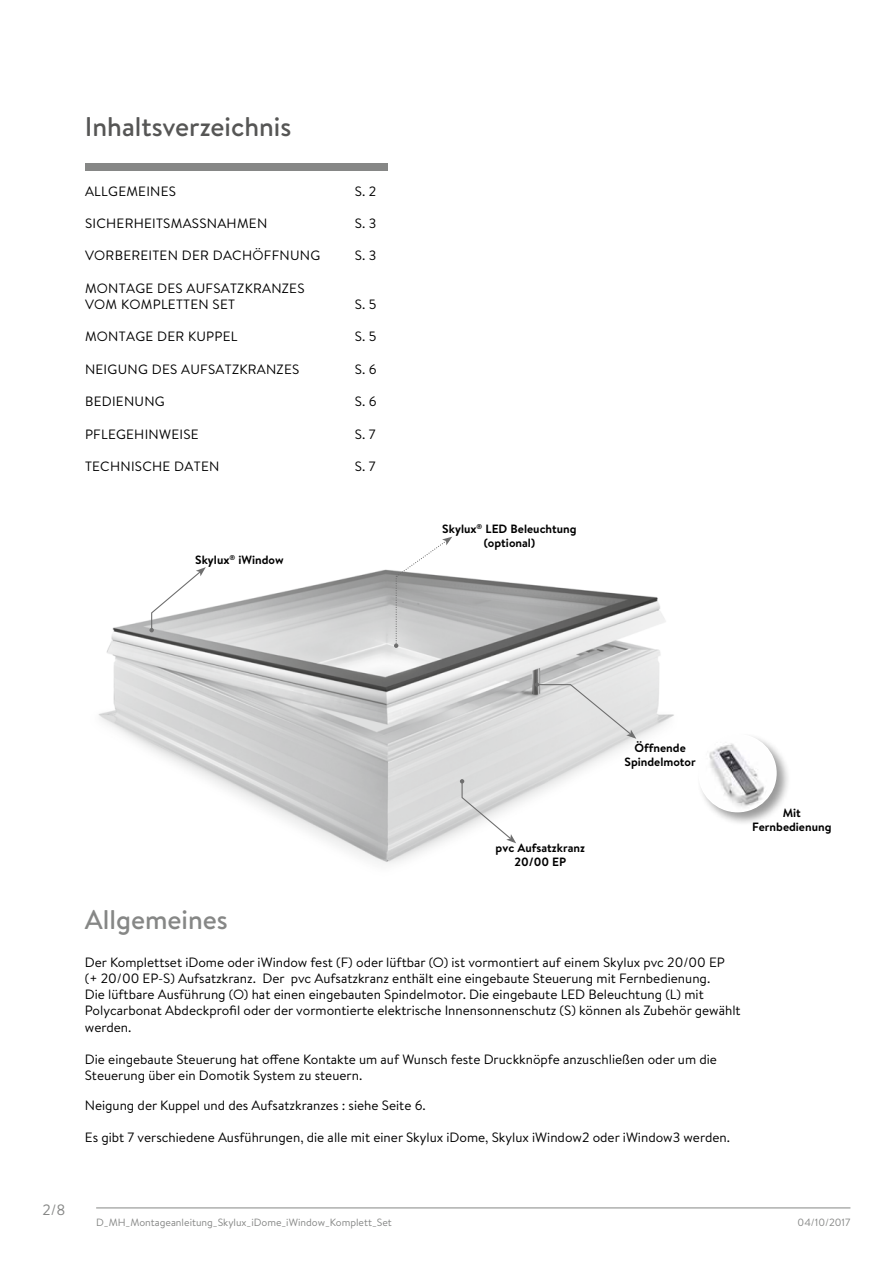
<style>
.page{position:relative;width:893px;height:1263px;background:#fff}
.page>*{position:absolute;margin:0;border:0;box-sizing:border-box;transform-origin:0 0}
.t1{font:500 27px "Brandon Text";color:#565655}
.t2{font:500 27px "Brandon Text";color:#868786}
.t3{font:15px "Brandon Text";color:#868786}
.t4{font:13.5px/16.2px "Brandon Text";color:#000}
.t5{font:13.5px/16.2px "Brandon Text";letter-spacing:.02em;color:#000}
.t6{font:700 12px/14.4px "Brandon Text";color:#000;text-align:center}
.t7{font:10.5px "Brandon Text";color:#868786}
</style>
<div class="page">
<hr style="left:96px;top:1207px;width:754px;height:1px;background:#868786">
<div style="left:85px;top:163px;width:303px;height:7px;background:#868786"></div>
<img style="left:98px;top:536px;width:576px;height:328px">
<svg style="left:460px;top:779px;width:56px;height:64px"></svg>
<div style="left:697px;top:732px;width:94px;height:94px;background:#000;opacity:.4"></div>
<img style="left:699px;top:735px;width:77px;height:77px;border-radius:38px">
<div style="left:698px;top:734px;width:79px;height:78px;border:2px solid #fff;border-radius:50%"></div>
<svg style="left:149px;top:567px;width:57px;height:65px"></svg>
<svg style="left:394px;top:537px;width:58px;height:111px"></svg>
<svg style="left:535px;top:682px;width:101px;height:57px;background:#dcdddd"></svg>
<h1 class="t1" style="left:85px;top:108px;width:208px">Inhaltsverzeichnis</h1>
<p class="t5" style="left:85px;top:182px;width:93px">ALLGEMEINES</p>
<p class="t4" style="left:355px;top:182px;width:23px">S. 2</p>
<p class="t5" style="left:85px;top:215px;width:184px">SICHERHEITSMASSNAHMEN</p>
<p class="t4" style="left:355px;top:215px;width:23px">S. 3</p>
<p class="t5" style="left:85px;top:247px;width:237px">VORBEREITEN DER DACHÖFFNUNG</p>
<p class="t4" style="left:355px;top:247px;width:23px">S. 3</p>
<p class="t5" style="left:85px;top:280px;width:221px">MONTAGE DES AUFSATZKRANZES<br>VOM KOMPLETTEN SET</p>
<p class="t4" style="left:355px;top:296px;width:23px">S. 5</p>
<p class="t5" style="left:85px;top:328px;width:154px">MONTAGE DER KUPPEL</p>
<p class="t4" style="left:355px;top:328px;width:23px">S. 5</p>
<p class="t5" style="left:85px;top:361px;width:216px">NEIGUNG DES AUFSATZKRANZES</p>
<p class="t4" style="left:355px;top:361px;width:23px">S. 6</p>
<p class="t5" style="left:85px;top:393px;width:81px">BEDIENUNG</p>
<p class="t4" style="left:355px;top:393px;width:23px">S. 6</p>
<p class="t5" style="left:85px;top:425px;width:115px">PFLEGEHINWEISE</p>
<p class="t4" style="left:355px;top:425px;width:22px">S. 7</p>
<p class="t5" style="left:85px;top:458px;width:136px">TECHNISCHE DATEN</p>
<p class="t4" style="left:355px;top:458px;width:22px">S. 7</p>
<p class="t6" style="left:195px;top:552px;width:90px">Skylux<sup>®</sup> iWindow</p>
<p class="t6" style="left:442px;top:521px;width:136px">Skylux<sup>®</sup> LED Beleuchtung (optional)</p>
<p class="t6" style="left:496px;top:840px;width:91px">pvc Aufsatzkranz<br>20/00 EP</p>
<p class="t6" style="left:624px;top:740px;width:73px">Öffnende<br>Spindelmotor</p>
<p class="t6" style="left:752px;top:805px;width:81px">Mit<br>Fernbedienung</p>
<h1 class="t2" style="left:85px;top:901px;width:144px">Allgemeines</h1>
<p class="t4" style="left:85px;top:953px;width:657px">Der Komplettset iDome oder iWindow fest (F) oder lüftbar (O) ist vormontiert auf einem Skylux pvc 20/00 EP (+ 20/00 EP-S) Aufsatzkranz. Der pvc Aufsatzkranz enthält eine eingebaute Steuerung mit Fernbedienung.<br>Die lüftbare Ausführung (O) hat einen eingebauten Spindelmotor. Die eingebaute LED Beleuchtung (L) mit Polycarbonat Abdeckprofil oder der vormontierte elektrische Innensonnenschutz (S) können als Zubehör gewählt werden.</p>
<p class="t4" style="left:85px;top:1051px;width:634px">Die eingebaute Steuerung hat offene Kontakte um auf Wunsch feste Druckknöpfe anzuschließen oder um die<br>Steuerung über ein Domotik System zu steuern.</p>
<p class="t4" style="left:85px;top:1096px;width:342px">Neigung der Kuppel und des Aufsatzkranzes : siehe Seite 6.</p>
<p class="t4" style="left:85px;top:1129px;width:647px">Es gibt 7 verschiedene Ausführungen, die alle mit einer Skylux iDome, Skylux iWindow2 oder iWindow3 werden.</p>
<p class="t3" style="left:43px;top:1199px;width:24px">2/8</p>
<p class="t7" style="left:96px;top:1215px;width:297px">D_MH_Montageanleitung_Skylux_iDome_iWindow_Komplett_Set</p>
<p class="t7" style="left:798px;top:1215px;width:54px">04/10/2017</p>
</div>
